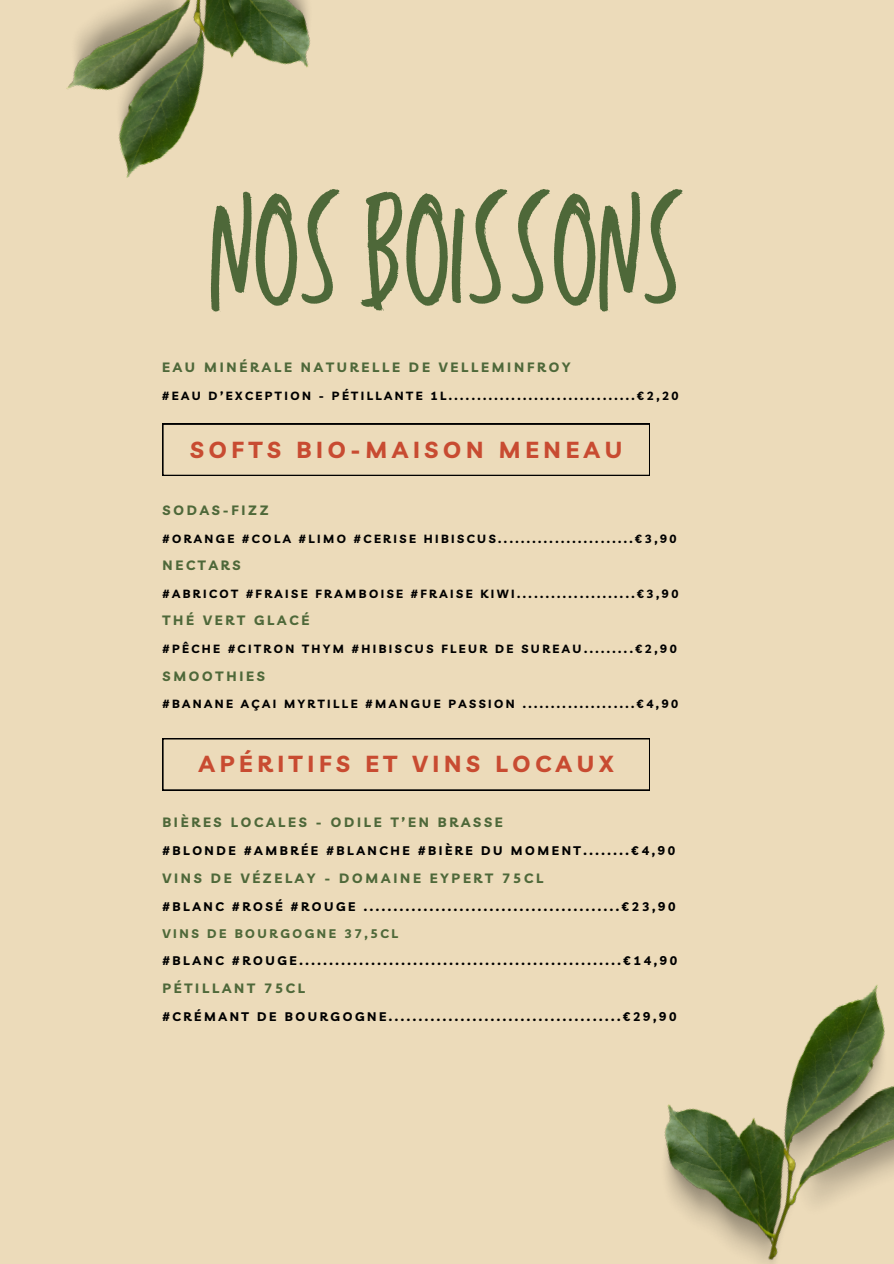
<style>
.page{position:relative;width:894px;height:1264px;background:#fff}
.page>*{position:absolute;margin:0;border:0;box-sizing:border-box;transform-origin:0 0}
.t1{font:149.7px "TC Chaddlewood Regular";letter-spacing:.005em;color:#4e6839}
.t2{font:700 23.1px "Livvic";letter-spacing:.205em;color:#c84b31}
.t3{font:700 13.5px "Livvic";letter-spacing:.205em;color:#4e6839}
.t4{font:700 12.45px "Livvic";letter-spacing:.205em;color:#000}
.t5{font:700 12.45px "Livvic";letter-spacing:.205em;color:#4e6839}
.t6{font:700 11.85px "Livvic";letter-spacing:.205em;color:#000}
</style>
<div class="page">
<div style="left:0;top:0;width:893px;height:1263px;background:#ecdbba"></div>
<img style="left:664px;top:984px;width:229px;height:279px">
<img style="left:66px;top:0;width:244px;height:178px">
<svg style="left:162px;top:424px;width:487px;height:51px"></svg>
<svg style="left:162px;top:738px;width:487px;height:52px"></svg>
<p class="t1" style="left:209px;top:159px;width:476px">NOSBOISSONS</p>
<p class="t3" style="left:162px;top:359px;width:409px">EAU MINÉRALE NATURELLE DE VELLEMINFROY</p>
<p class="t6" style="left:162px;top:388px;width:518px">#EAU D’EXCEPTION - PÉTILLANTE 1L.................................€2,20</p>
<p class="t2" style="left:190px;top:434px;width:433px">SOFTS BIO-MAISON MENEAU</p>
<h2 class="t3" style="left:162px;top:501px;width:107px">SODAS-FIZZ</h2>
<p class="t6" style="left:162px;top:530px;width:515px">#ORANGE #COLA #LIMO #CERISE HIBISCUS........................€3,90</p>
<p class="t3" style="left:162px;top:556px;width:80px">NECTARS</p>
<p class="t6" style="left:162px;top:586px;width:517px">#ABRICOT #FRAISE FRAMBOISE #FRAISE KIWI.....................€3,90</p>
<p class="t3" style="left:162px;top:612px;width:148px">THÉ VERT GLACÉ</p>
<p class="t6" style="left:162px;top:641px;width:515px">#PÊCHE #CITRON THYM #HIBISCUS FLEUR DE SUREAU.........€2,90</p>
<p class="t3" style="left:162px;top:667px;width:104px">SMOOTHIES</p>
<p class="t6" style="left:162px;top:696px;width:517px">#BANANE AÇAI MYRTILLE #MANGUE PASSION ....................€4,90</p>
<p class="t2" style="left:199px;top:749px;width:416px">APÉRITIFS ET VINS LOCAUX</p>
<p class="t3" style="left:162px;top:813px;width:342px">BIÈRES LOCALES - ODILE T’EN BRASSE</p>
<h2 class="t4" style="left:162px;top:842px;width:514px">#BLONDE #AMBRÉE #BLANCHE #BIÈRE DU MOMENT........€4,90</h2>
<p class="t3" style="left:162px;top:869px;width:382px">VINS DE VÉZELAY - DOMAINE EYPERT 75CL</p>
<p class="t4" style="left:162px;top:898px;width:514px">#BLANC #ROSÉ #ROUGE ...........................................€23,90</p>
<p class="t5" style="left:162px;top:925px;width:237px">VINS DE BOURGOGNE 37,5CL</p>
<p class="t4" style="left:162px;top:952px;width:516px">#BLANC #ROUGE......................................................€14,90</p>
<p class="t3" style="left:162px;top:979px;width:144px">PÉTILLANT 75CL</p>
<p class="t4" style="left:162px;top:1008px;width:515px">#CRÉMANT DE BOURGOGNE.......................................€29,90</p>
</div>
